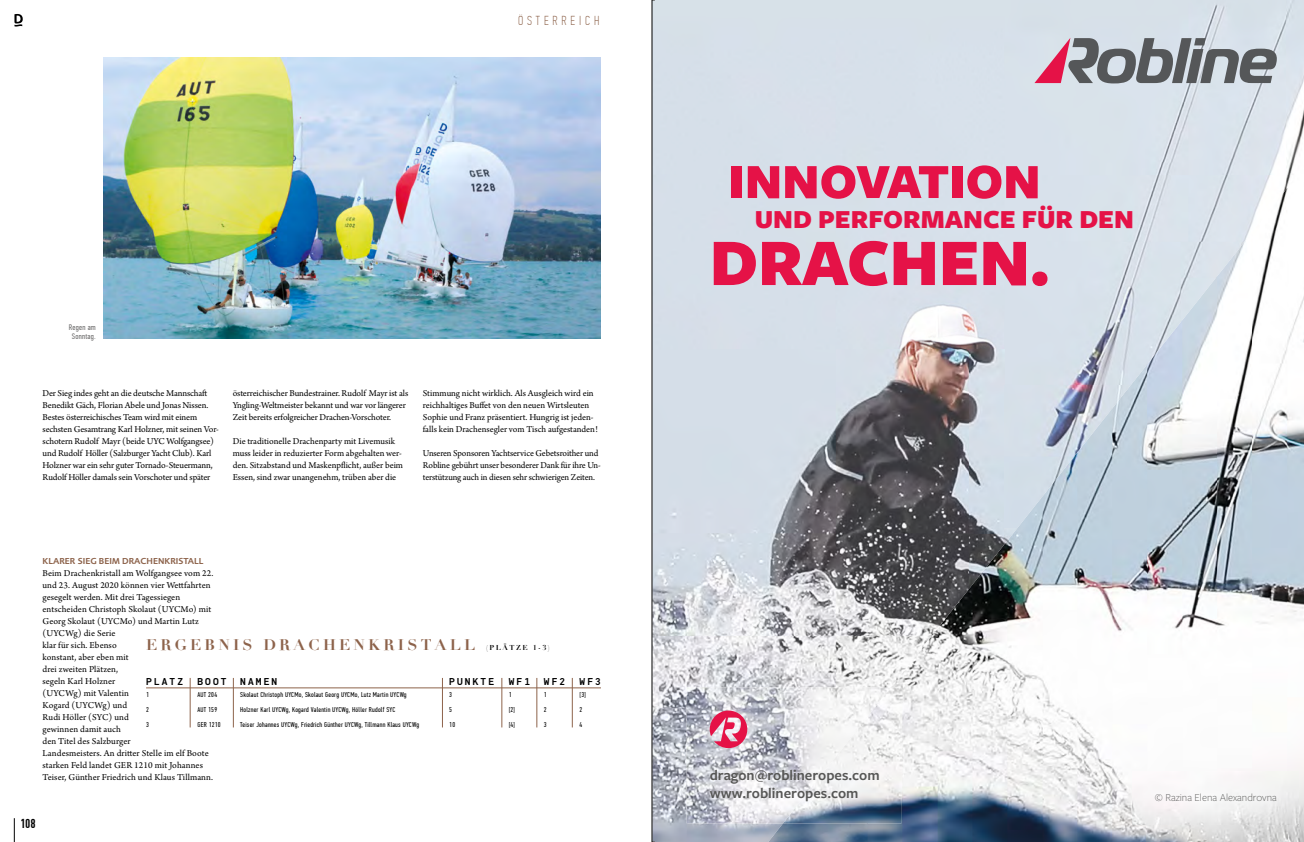
<style>
.page{position:relative;width:1304px;height:842px;background:#fff}
.page>*{position:absolute;margin:0;border:0;box-sizing:border-box;transform-origin:0 0}
.t1{font:900 69px "Freight Sans Pro";color:#e51247}
.t2{font:900 51px "Freight Sans Pro";color:#e51247}
.t3{font:900 27px "Freight Sans Pro";color:#e51247}
.t4{font:600 15px/18px "Freight Sans Pro";color:#575756}
.t5{font:700 15px "Didot";letter-spacing:.21em;color:#8d634b}
.t6{font:100 13px "PF Din Text Comp Pro";letter-spacing:.3em;color:#8d634b}
.t7{font:500 13px "PF Din Text Comp Pro";color:#000}
.t8{font:300 11px "Freight Sans Pro";color:#575756}
.t9{font:500 10px "PF Din Mono";letter-spacing:.21em;color:#000}
.t10{font:9.5px/12px "Arno Pro";letter-spacing:-.005em;color:#000}
.t11{font:700 9px "EADS Sans";color:#8d634b}
.t12{font:8px/9px "PF Din Text Comp Pro";letter-spacing:.03em;color:#706f6f;text-align:center;scale:1.06 1}
.t13{font:7px/15px "PF Din Text Comp Pro";letter-spacing:.03em;color:#000;scale:1.06 1}
.s1{font-size:7px;color:#000}
</style>
<div class="page">
<svg style="left:14px;top:14px;width:9px;height:13px"></svg>
<img style="left:103px;top:57px;width:498px;height:282px">
<hr style="left:146px;top:688px;width:455px;height:1px;background:#8d634b">
<hr style="left:190px;top:678px;width:1px;height:49px;background:#8d634b">
<hr style="left:233px;top:678px;width:1px;height:49px;background:#8d634b">
<hr style="left:442px;top:678px;width:1px;height:49px;background:#8d634b">
<hr style="left:502px;top:678px;width:1px;height:49px;background:#8d634b">
<hr style="left:537px;top:678px;width:1px;height:49px;background:#8d634b">
<hr style="left:572px;top:678px;width:1px;height:49px;background:#8d634b">
<svg style="left:14px;top:818px;width:1px;height:24px"></svg>
<div style="left:653px;top:0;width:351px;height:349px;background:#d7e0e9"></div>
<div style="left:1004px;top:0;width:282px;height:242px;background:#d9e2eb"></div>
<img style="left:1286px;top:0;width:18px;height:167px">
<img style="left:1004px;top:242px;width:176px;height:143px">
<img style="left:1180px;top:242px;width:36px;height:36px">
<img style="left:1180px;top:278px;width:2px;height:42px">
<img style="left:653px;top:349px;width:316px;height:287px">
<img style="left:969px;top:349px;width:36px;height:236px">
<img style="left:1004px;top:385px;width:106px;height:71px">
<img style="left:1110px;top:385px;width:1px;height:23px">
<img style="left:1004px;top:528px;width:3px;height:13px">
<img style="left:653px;top:636px;width:249px;height:71px">
<img style="left:653px;top:707px;width:34px;height:135px">
<img style="left:687px;top:823px;width:81px;height:19px">
<img style="left:1286px;top:167px;width:18px;height:675px">
<img style="left:1251px;top:188px;width:36px;height:583px">
<img style="left:1216px;top:232px;width:36px;height:539px">
<img style="left:1182px;top:276px;width:35px;height:495px">
<img style="left:1146px;top:320px;width:36px;height:309px">
<img style="left:1111px;top:365px;width:36px;height:477px">
<img style="left:1077px;top:408px;width:35px;height:434px">
<img style="left:1042px;top:452px;width:35px;height:390px">
<img style="left:1007px;top:496px;width:35px;height:346px">
<img style="left:972px;top:541px;width:35px;height:301px">
<img style="left:937px;top:585px;width:35px;height:257px">
<img style="left:902px;top:628px;width:36px;height:214px">
<img style="left:867px;top:673px;width:35px;height:169px">
<img style="left:768px;top:823px;width:100px;height:19px">
<img style="left:1146px;top:825px;width:141px;height:17px">
<img style="left:687px;top:687px;width:96px;height:136px">
<img style="left:783px;top:687px;width:119px;height:136px">
<svg style="left:710px;top:710px;width:37px;height:38px"></svg>
<svg style="left:1034px;top:38px;width:243px;height:45px;background:#9c969e"></svg>
<img style="left:1133px;top:771px;width:166px;height:54px">
<hr style="left:652px;top:0;width:1px;height:842px;background:#000">
<h3 class="t6" style="left:518px;top:13px;width:83px">ÖSTERREICH</h3>
<p class="t12" style="left:69px;top:323px;width:27px">Regen am<br>Sonntag.</p>
<p class="t10" style="left:43px;top:388px;width:178px">Der Sieg indes geht an die deutsche Mannschaft Benedikt Gäch, Florian Abele und Jonas Nissen.<br>Bestes österreichisches Team wird mit einem sechsten Gesamtrang Karl Holzner, mit seinen Vor&shy;schotern Rudolf Mayr (beide UYC Wolfgangsee) und Rudolf Höller (Salzburger Yacht Club). Karl Holzner war ein sehr guter Tornado-Steuermann, Rudolf Höller damals sein Vorschoter und später</p>
<p class="t10" style="left:233px;top:388px;width:177px">österreichischer Bundestrainer. Rudolf Mayr ist als<br>Yngling-Weltmeister bekannt und war vor längerer<br>Zeit bereits erfolgreicher Drachen-Vorschoter.</p>
<p class="t10" style="left:233px;top:436px;width:172px">Die traditionelle Drachenparty mit Livemusik muss leider in reduzierter Form abgehalten wer&shy;den. Sitzabstand und Maskenpflicht, außer beim Essen, sind zwar unangenehm, trüben aber die</p>
<p class="t10" style="left:423px;top:388px;width:177px">Stimmung nicht wirklich. Als Ausgleich wird ein reichhaltiges Buffet von den neuen Wirtsleuten Sophie und Franz präsentiert. Hungrig ist jeden&shy;falls kein Drachensegler vom Tisch aufgestanden!</p>
<p class="t10" style="left:423px;top:448px;width:179px">Unseren Sponsoren Yachtservice Gebetsroither und<br>Robline gebührt unser besonderer Dank für ihre Un&shy;terstützung auch in diesen sehr schwierigen Zeiten.</p>
<p class="t11" style="left:43px;top:556px;width:162px">KLARER SIEG BEIM DRACHENKRISTALL</p>
<p class="t10" style="left:43px;top:568px;width:173px">Beim Drachenkristall am Wolfgangsee vom 22. und 23. August 2020 können vier Wettfahrten gesegelt werden. Mit drei Tagessiegen entscheiden Christoph Skolaut (UYCMo) mit<br>Georg Skolaut (UYCMo) und Martin Lutz (UYCWg) die Serie<br>klar für sich. Ebenso<br>konstant, aber eben mit<br>drei zweiten Plätzen,<br>segeln Karl Holzner<br>(UYCWg) mit Valentin<br>Kogard (UYCWg) und<br>Rudi Höller (SYC) und<br>gewinnen damit auch<br>den Titel des Salzburger<br>Landesmeisters. An dritter Stelle im elf Boote starken Feld landet GER 1210 mit Johannes<br>Teiser, Günther Friedrich und Klaus Tillmann.</p>
<h3 class="t5" style="left:146px;top:635px;width:405px">ERGEBNIS DRACHENKRISTALL <span class="s1">(PLÄTZE 1-3)</span></h3>
<p class="t9" style="left:146px;top:676px;width:38px">PLATZ</p>
<p class="t9" style="left:197px;top:676px;width:31px">BOOT</p>
<p class="t9" style="left:240px;top:676px;width:38px">NAMEN</p>
<p class="t9" style="left:449px;top:676px;width:46px">PUNKTE</p>
<p class="t9" style="left:509px;top:676px;width:23px">WF1</p>
<p class="t9" style="left:544px;top:676px;width:23px">WF2</p>
<p class="t9" style="left:580px;top:676px;width:23px">WF3</p>
<p class="t13" style="left:146px;top:688px;width:4px;text-align:justify">1<br>2<br>3</p>
<p class="t13" style="left:197px;top:688px;width:23px">AUT 204<br>AUT 159<br>GER 1210</p>
<p class="t13" style="left:240px;top:688px;width:170px">Skolaut Christoph UYCMo, Skolaut Georg UYCMo, Lutz Martin UYCWg<br>Holzner Karl UYCWg, Kogard Valentin UYCWg, Höller Rudolf SYC<br>Teiser Johannes UYCWg, Friedrich Günther UYCWg, Tillmann Klaus UYCWg</p>
<p class="t13" style="left:449px;top:688px;width:7px">3<br>5<br>10</p>
<p class="t13" style="left:509px;top:688px;width:8px">1 [2] [4]</p>
<p class="t13" style="left:544px;top:688px;width:4px;text-align:justify">1<br>2<br>3</p>
<p class="t13" style="left:580px;top:688px;width:8px">[3]<br>2<br>4</p>
<h3 class="t7" style="left:20px;top:816px;width:17px">108</h3>
<h2 class="t2" style="left:729px;top:146px;width:313px">INNOVATION</h2>
<h3 class="t3" style="left:755px;top:200px;width:381px">UND PERFORMANCE FÜR DEN</h3>
<h1 class="t1" style="left:710px;top:214px;width:342px">DRACHEN.</h1>
<h3 class="t4" style="left:710px;top:766px;width:172px">dragon@roblineropes.com www.roblineropes.com</h3>
<p class="t8" style="left:1155px;top:790px;width:123px">© Razina Elena Alexandrovna</p>
</div>
